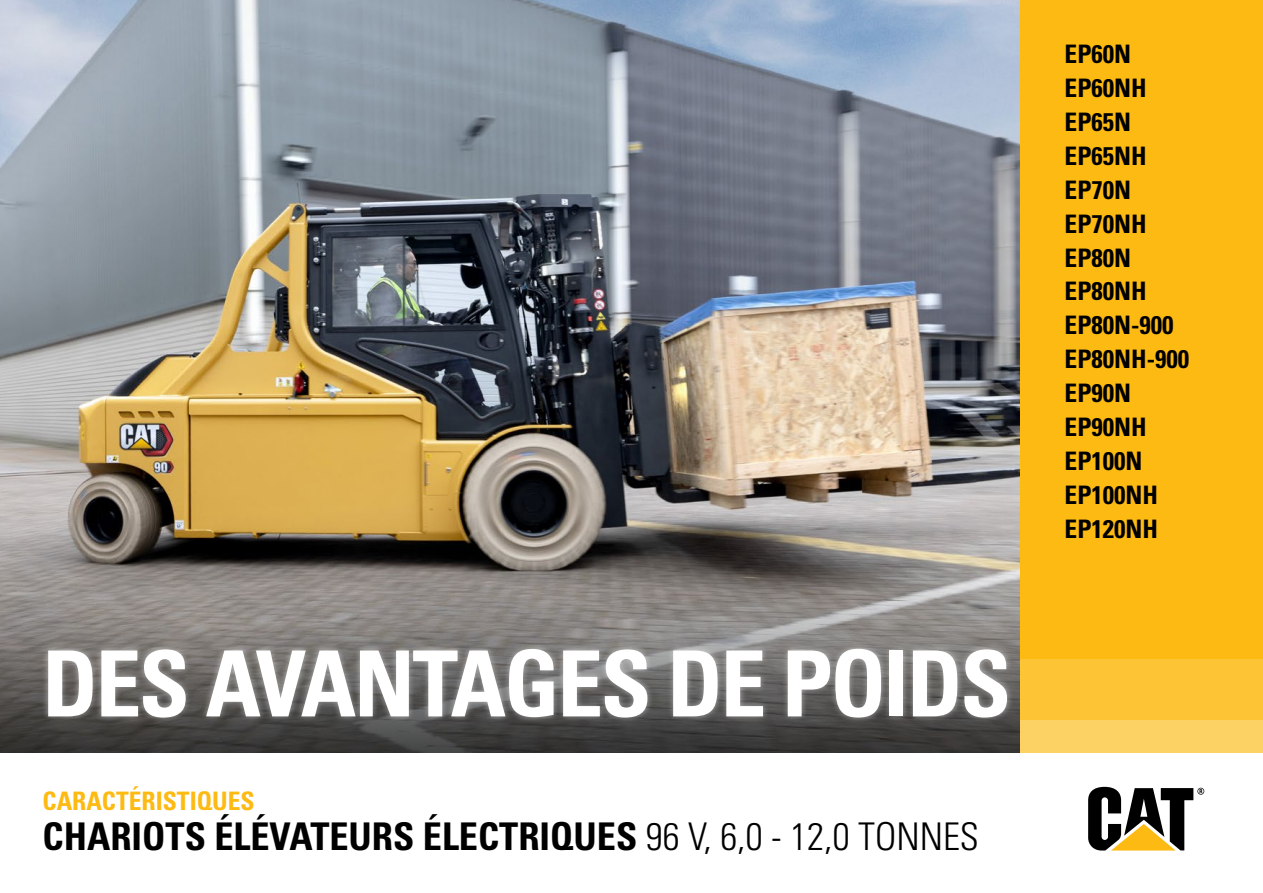
<style>
.page{position:relative;width:1263px;height:893px;background:#fff}
.page>*{position:absolute;margin:0;border:0;box-sizing:border-box;transform-origin:0 0}
.t1{font:91.2px "Univers LTCYR 67 Bold Cond";letter-spacing:-.025em;color:#fff}
.t2{font:38.25px "Univers LTCYR 67 Bold Cond";color:#000}
.t3{font:25.5px/33.9px "Univers LTCYR 67 Bold Cond";color:#000}
.t4{font:25.5px "Univers LTCYR 67 Bold Cond";color:#fdba12}
.s1{font-family:"Univers LTCYR 47 Light Cond"}
</style>
<div class="page">
<svg style="left:1088px;top:787px;width:116px;height:63px"></svg>
<div style="left:1019px;top:0;width:244px;height:658px;background:#fdba12"></div>
<div style="left:1019px;top:658px;width:244px;height:62px;background:#fdc436"></div>
<div style="left:1019px;top:720px;width:244px;height:33px;background:#fdd265"></div>
<img style="left:0;top:0;width:1019px;height:753px">
<div style="left:42px;top:642px;width:972px;height:82px;background:#fff;opacity:.5"></div>
<h1 class="t1" style="left:42px;top:628px;width:970px">DES AVANTAGES DE POIDS</h1>
<p class="t4" style="left:43px;top:785px;width:214px">CARACTÉRISTIQUES</p>
<h2 class="t2" style="left:43px;top:813px;width:938px">CHARIOTS ÉLÉVATEURS ÉLECTRIQUES <span class="s1">96 V, 6,0 - 12,0 TONNES</span></h2>
<p class="t3" style="left:1065px;top:36px;width:126px">EP60N<br>EP60NH<br>EP65N<br>EP65NH<br>EP70N<br>EP70NH<br>EP80N<br>EP80NH<br>EP80N-900<br>EP80NH-900<br>EP90N<br>EP90NH<br>EP100N<br>EP100NH<br>EP120NH</p>
</div>
